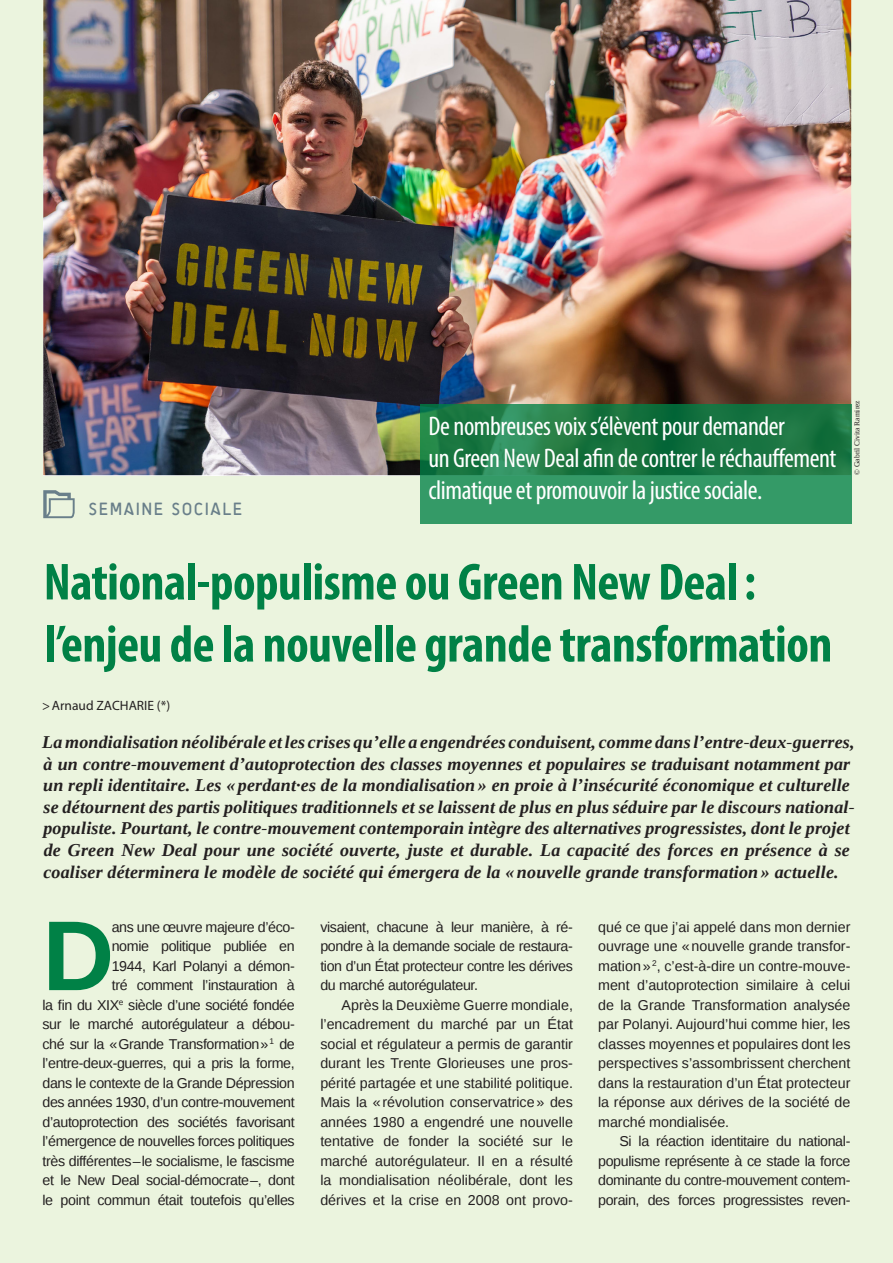
<style>
.page{position:relative;width:893px;height:1263px;background:#ebf4de}
.page>*{position:absolute;margin:0;border:0;box-sizing:border-box;transform-origin:0 0}
.dossier__TXT_courant{font:700 99.3px "Liberation Sans";color:#008146}
.t1{font:700 condensed 52.5px/62.1px "Myriad Pro";letter-spacing:-.01em;color:#008146}
.t2{font:condensed 27px/32.4px "Myriad Pro";letter-spacing:-.015em;color:#fff}
.t3{font:italic 700 18px/21.6px "Liberation Serif";letter-spacing:.01em;color:#231f20}
.t4{font:18px "Sci Fly Sans";letter-spacing:.085em;color:#697f8a}
.dossier__txt_courant{font:14.25px/19.5px "Liberation Sans";color:#231f20;text-align:justify}
.dossier__TXT_courant-2{font:14.25px/19.5px "Liberation Sans";letter-spacing:-.025em;color:#231f20;text-align:right}
.AUTEURS{font:13.5px "Myriad Pro";color:#231f20}
.txt_courant_2{font:7.5px "Liberation Serif";color:#231f20}
</style>
<div class="page">
<svg style="left:43px;top:490px;width:32px;height:28px"></svg>
<img style="left:43px;top:0;width:808px;height:475px">
<svg style="left:420px;top:404px;width:431px;height:120px;background:#258552"></svg>
<p class="t4" style="left:88px;top:499px;width:155px">SEMAINE SOCIALE</p>
<p class="t2" style="left:428px;top:409px;width:410px">De nombreuses voix s’élèvent pour demander<br>un Green New Deal afin de contrer le réchauffement climatique et promouvoir la justice sociale.</p>
<p class="txt_courant_2" style="left:852px;top:474px;width:76px;rotate:-90deg">© Gabril Civita Ramirez</p>
<p class="t1" style="left:44px;top:550px;width:790px">National-populisme ou Green New Deal: l’enjeu de la nouvelle grande transformation</p>
<p class="AUTEURS" style="left:42px;top:697px;width:130px">&gt;Arnaud ZACHARIE (*)</p>
<p class="t3" style="left:42px;top:731px;width:814px">La mondialisation néolibérale et les crises qu’elle a engendrées conduisent, comme dans l’entre-deux-guerres, à un contre-mouvement d’autoprotection des classes moyennes et populaires se traduisant notamment par un repli identitaire. Les « perdant·es de la mondialisation » en proie à l’insécurité économique et culturelle se détournent des partis politiques traditionnels et se laissent de plus en plus séduire par le discours national&shy;populiste. Pourtant, le contre-mouvement contemporain intègre des alternatives progressistes, dont le projet de Green New Deal pour une société ouverte, juste et durable. La capacité des forces en présence à se coaliser déterminera le modèle de société qui émergera de la « nouvelle grande transformation » actuelle.</p>
<p class="dossier__TXT_courant-2" style="left:43px;top:917px;width:254px">ans une œuvre majeure d’éco-<br>nomie politique publiée en<br>1944, Karl Polanyi a démon-<br>tré comment l’instauration à<br>la fin du XIX<sup>e</sup> siècle d’une société fondée sur le marché autorégulateur a débou&shy;ché sur la «Grande Transformation»<sup>1</sup> de l’entre-deux-guerres, qui a pris la forme, dans le contexte de la Grande Dépression des années 1930, d’un contre-mouvement d’autoprotection des sociétés favorisant l’émergence de nouvelles forces politiques très différentes–le socialisme, le fascisme et le New Deal social-démocrate–, dont le point commun était toutefois qu’elles</p>
<p class="dossier__TXT_courant-2" style="left:320px;top:917px;width:254px;text-align:justify">visaient, chacune à leur manière, à ré&shy;pondre à la demande sociale de restaura&shy;tion d’un État protecteur contre les dérives du marché autorégulateur.</p>
<p class="dossier__TXT_courant" style="left:43px;top:887px;width:73px">D</p>
<p class="dossier__txt_courant" style="left:320px;top:995px;width:254px;text-indent:21px">Après la Deuxième Guerre mondiale, l’encadrement du marché par un État social et régulateur a permis de garantir durant les Trente Glorieuses une pros&shy;périté partagée et une stabilité politique.<br>Mais la «révolution conservatrice» des années 1980 a engendré une nouvelle tentative de fonder la société sur le marché autorégulateur. Il en a résulté la mondialisation néolibérale, dont les dérives et la crise en 2008 ont provo-</p>
<p class="dossier__txt_courant" style="left:598px;top:917px;width:254px">qué ce que j’ai appelé dans mon dernier ouvrage une «nouvelle grande transfor&shy;mation» <sup>2</sup>, c’est-à-dire un contre-mouve&shy;ment d’autoprotection similaire à celui de la Grande Transformation analysée par Polanyi. Aujourd’hui comme hier, les classes moyennes et populaires dont les perspectives s’assombrissent cherchent dans la restauration d’un État protecteur la réponse aux dérives de la société de marché mondialisée.</p>
<p class="dossier__txt_courant" style="left:598px;top:1132px;width:254px;text-indent:21px">Si la réaction identitaire du national&shy;populisme représente à ce stade la force dominante du contre-mouvement contem&shy;porain, des forces progressistes reven-</p>
</div>
